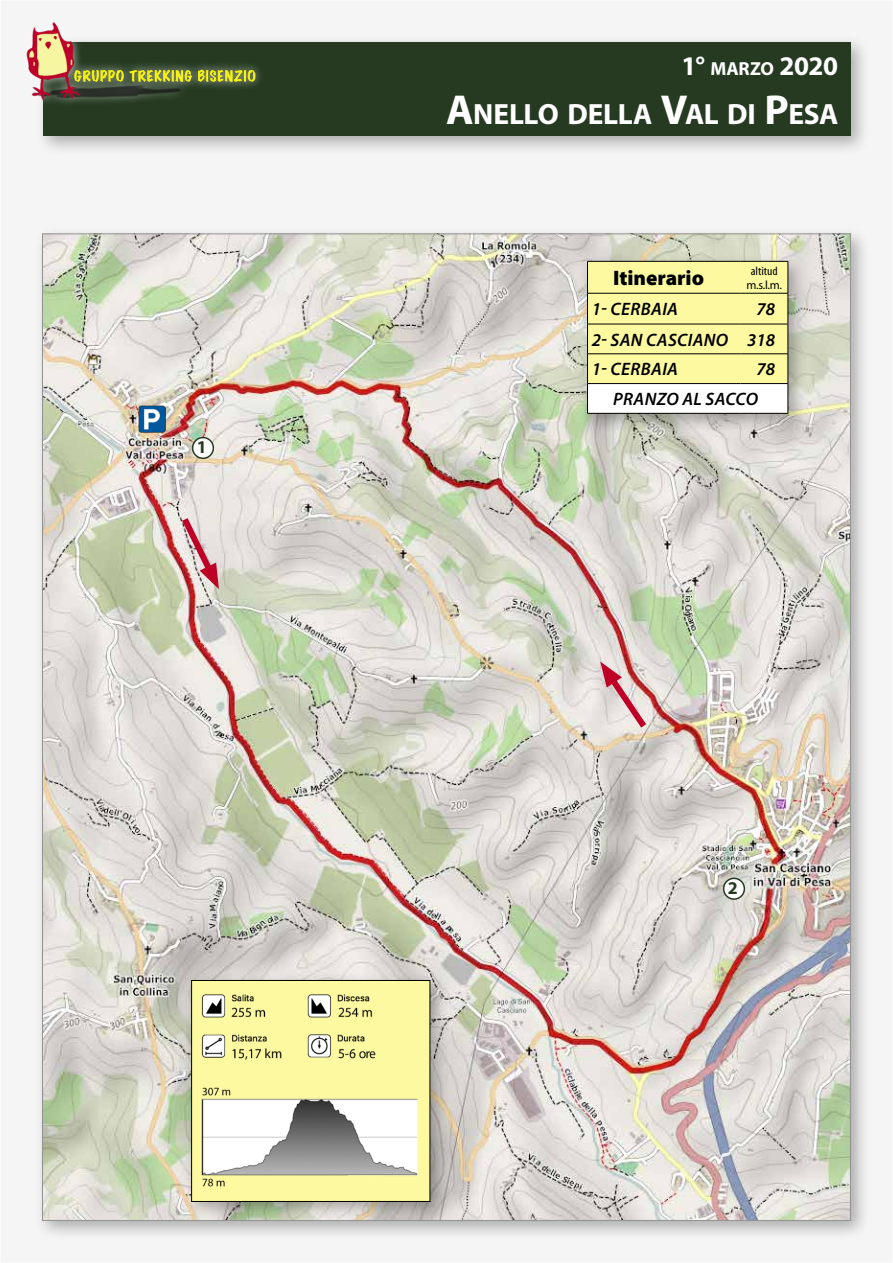
<style>
.page{position:relative;width:893px;height:1263px;background:#f5f5f5}
.page>*{position:absolute;margin:0;border:0;box-sizing:border-box;transform-origin:0 0}
.t1{font:700 29.4px "Myriad Pro";letter-spacing:-.01em;color:#fff}
.t2{font:700 27px "Myriad Pro";color:#fff}
.t3{font:900 21px "Myriad Pro";color:#000}
.t4{font:italic 600 18px/30px "Myriad Pro";letter-spacing:.02em;color:#000;text-align:justify}
.t5{font:700 18px "Myriad Pro";color:#253a21}
.t6{font:12px "Myriad Pro";color:#000}
.t7{font:condensed 12px "Myriad Pro";color:#000;scale:1.1 1}
.s1{font-size:18.9px}
.s2{font-size:42px}
</style>
<div class="page">
<div style="left:34px;top:225px;width:836px;height:1016px;background:#000;opacity:.3"></div>
<img style="left:44px;top:236px;width:805px;height:983px">
<div style="left:183px;top:972px;width:267px;height:250px;background:#000;opacity:.3"></div>
<img style="left:193px;top:982px;width:235px;height:218px">
<div style="left:191px;top:980px;width:239px;height:222px;border:1px solid #000"></div>
<div style="left:35px;top:34px;width:836px;height:122px;background:#000;opacity:.3"></div>
<div style="left:43px;top:43px;width:808px;height:93px;background:#253a21"></div>
<div style="left:18px;top:14px;width:246px;height:94px;background:#fff;opacity:.75"></div>
<img style="left:18px;top:14px;width:239px;height:96px">
<div style="left:579px;top:253px;width:229px;height:181px;background:#000;opacity:.3"></div>
<svg style="left:587px;top:261px;width:202px;height:152px"></svg>
<hr style="left:587px;top:413px;width:154px;height:1px;background:#000">
<hr style="left:741px;top:413px;width:47px;height:1px;background:#000">
<img style="left:138px;top:405px;width:27px;height:27px">
<div style="left:193px;top:438px;width:20px;height:20px;background:#fff;border-radius:50%"></div>
<div style="left:192px;top:437px;width:22px;height:22px;border:2px solid #253a21;border-radius:50%"></div>
<div style="left:724px;top:878px;width:20px;height:21px;background:#fff;border-radius:50%"></div>
<div style="left:723px;top:878px;width:22px;height:22px;border:2px solid #253a21;border-radius:50%"></div>
<svg style="left:177px;top:511px;width:43px;height:78px"></svg>
<svg style="left:600px;top:662px;width:52px;height:72px"></svg>
<p class="t5" style="left:197px;top:435px;width:11px">1</p>
<h2 class="t2" style="left:682px;top:49px;width:158px">1° <span class="s1">MARZO</span> 2020</h2>
<h1 class="t1" style="left:446px;top:95px;width:394px"><span class="s2">A</span>NELLO DELLA <span class="s2">V</span>AL DI <span class="s2">P</span>ESA</h1>
<p class="t3" style="left:613px;top:264px;width:93px">Itinerario</p>
<p class="t7" style="left:751px;top:263px;width:26px">altitud</p>
<p class="t6" style="left:746px;top:278px;width:37px">m.s.l.m.</p>
<p class="t4" style="left:592px;top:294px;width:88px">1- CERBAIA</p>
<p class="t4" style="left:592px;top:294px;width:185px;text-indent:165px">78<br>2- SAN CASCIANO 318<br>1- CERBAIA</p>
<p class="t4" style="left:613px;top:354px;width:164px;text-indent:143px">78<br>PRANZO AL SACCO</p>
<p class="t5" style="left:728px;top:876px;width:11px">2</p>
</div>
